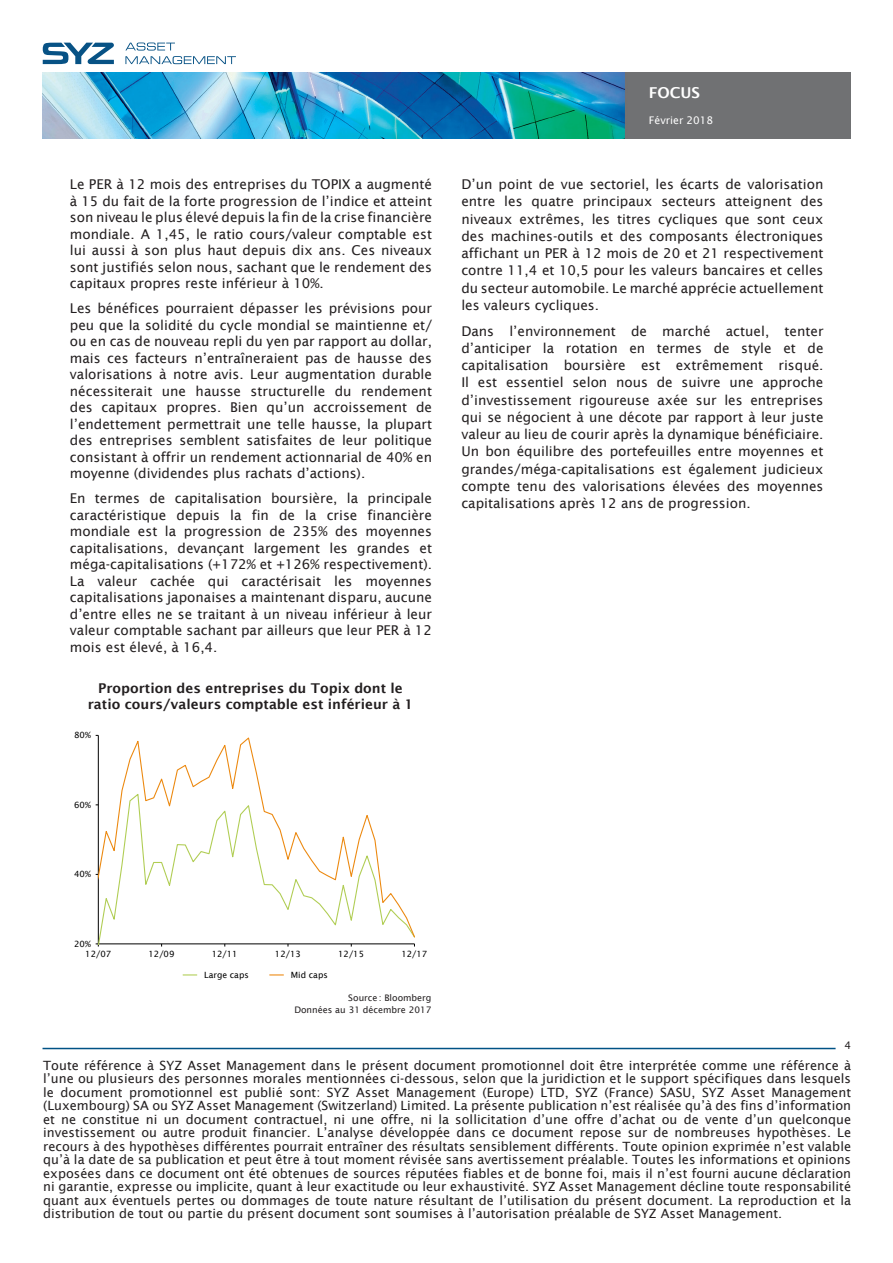
<style>
.page{position:relative;width:893px;height:1263px;background:#fff}
.page>*{position:absolute;margin:0;border:0;box-sizing:border-box;transform-origin:0 0}
.t1{font:600 15px "Lucida Sans";color:#fff}
.Texte_courant{font:13.5px/16.5px "Lucida Sans";color:#231f20;text-align:justify}
.Texte_courant-2{font:600 13.5px/16.5px "Lucida Sans";color:#231f20;text-align:center}
.t2{font:12.75px/13.5px "Lucida Sans";color:#231f20;text-align:justify}
.t3{font:10.5px "Lucida Sans";color:#fff}
.Numèro_de_page{font:10.5px "Lucida Sans";color:#231f20}
.Source_data{font:9px "Lucida Sans";color:#231f20}
.t4{font:8.55px "Lucida Sans";color:#000}
</style>
<div class="page">
<svg style="left:125px;top:43px;width:111px;height:21px"></svg>
<svg style="left:43px;top:43px;width:71px;height:21px"></svg>
<img style="left:43px;top:72px;width:807px;height:66px">
<hr style="left:43px;top:1048px;width:793px;height:1px;background:#005285">
<hr style="left:98px;top:735px;width:1px;height:209px;background:#000">
<hr style="left:98px;top:944px;width:316px;height:1px;background:#000">
<svg style="left:98px;top:736px;width:317px;height:208px"></svg>
<svg style="left:183px;top:974px;width:14px;height:1px"></svg>
<svg style="left:270px;top:974px;width:13px;height:1px"></svg>
<p class="t1" style="left:649px;top:84px;width:53px">FOCUS</p>
<p class="Texte_courant" style="left:70px;top:176px;width:364px">Le PER à 12 mois des entreprises du TOPIX a augmenté à 15 du fait de la forte progression de l’indice et atteint son niveau le plus élevé depuis la fin de la crise financière mondiale. A 1,45, le ratio cours/valeur comptable est lui aussi à son plus haut depuis dix ans. Ces niveaux sont justifiés selon nous, sachant que le rendement des capitaux propres reste inférieur à 10%.</p>
<p class="Texte_courant" style="left:70px;top:300px;width:364px">Les bénéfices pourraient dépasser les prévisions pour peu que la solidité du cycle mondial se maintienne et/ ou en cas de nouveau repli du yen par rapport au dollar, mais ces facteurs n’entraîneraient pas de hausse des valorisations à notre avis. Leur augmentation durable nécessiterait une hausse structurelle du rendement des capitaux propres. Bien qu’un accroissement de l’endettement permettrait une telle hausse, la plupart des entreprises semblent satisfaites de leur politique consistant à offrir un rendement actionnarial de 40% en moyenne (dividendes plus rachats d’actions).</p>
<p class="Texte_courant" style="left:70px;top:490px;width:364px">En termes de capitalisation boursière, la principale caractéristique depuis la fin de la crise financière mondiale est la progression de 235% des moyennes capitalisations, devançant largement les grandes et méga-capitalisations (+172% et +126% respectivement).<br>La valeur cachée qui caractérisait les moyennes capitalisations japonaises a maintenant disparu, aucune d’entre elles ne se traitant à un niveau inférieur à leur valeur comptable sachant par ailleurs que leur PER à 12 mois est élevé, à 16,4.</p>
<p class="Texte_courant-2" style="left:88px;top:680px;width:327px">Proportion des entreprises du Topix dont le ratio cours/valeurs comptable est inférieur à 1</p>
<p class="t4" style="left:74px;top:730px;width:18px">80%</p>
<p class="t4" style="left:74px;top:800px;width:18px">60%</p>
<p class="t4" style="left:74px;top:869px;width:18px">40%</p>
<p class="t4" style="left:74px;top:939px;width:18px">20%</p>
<p class="t4" style="left:85px;top:949px;width:27px">12/07</p>
<p class="t4" style="left:149px;top:949px;width:27px">12/09</p>
<p class="t4" style="left:212px;top:949px;width:27px">12/11</p>
<p class="t4" style="left:275px;top:949px;width:27px">12/13</p>
<p class="t4" style="left:338px;top:949px;width:27px">12/15</p>
<p class="t4" style="left:401px;top:949px;width:27px">12/17</p>
<p class="t4" style="left:204px;top:970px;width:46px">Large caps</p>
<p class="t4" style="left:291px;top:970px;width:38px">Mid caps</p>
<p class="Source_data" style="left:348px;top:992px;width:85px">Source: Bloomberg</p>
<p class="Source_data" style="left:294px;top:1005px;width:139px">Données au 31 décembre 2017</p>
<p class="t3" style="left:649px;top:114px;width:66px">Février 2018</p>
<p class="Texte_courant" style="left:461px;top:176px;width:364px;line-height:17.2px">D’un point de vue sectoriel, les écarts de valorisation entre les quatre principaux secteurs atteignent des niveaux extrêmes, les titres cycliques que sont ceux des machines-outils et des composants électroniques affichant un PER à 12 mois de 20 et 21 respectivement contre 11,4 et 10,5 pour les valeurs bancaires et celles du secteur automobile. Le marché apprécie actuellement les valeurs cycliques.</p>
<p class="Texte_courant" style="left:461px;top:322px;width:364px;line-height:17.2px">Dans l’environnement de marché actuel, tenter d’anticiper la rotation en termes de style et de capitalisation boursière est extrêmement risqué.<br>Il est essentiel selon nous de suivre une approche d’investissement rigoureuse axée sur les entreprises qui se négocient à une décote par rapport à leur juste valeur au lieu de courir après la dynamique bénéficiaire.<br>Un bon équilibre des portefeuilles entre moyennes et grandes/méga-capitalisations est également judicieux compte tenu des valorisations élevées des moyennes capitalisations après 12 ans de progression.</p>
<p class="Numèro_de_page" style="left:844px;top:1039px;width:8px">4</p>
<p class="t2" style="left:43px;top:1058px;width:809px">Toute référence à SYZ Asset Management dans le présent document promotionnel doit être interprétée comme une référence à l’une ou plusieurs des personnes morales mentionnées ci-dessous, selon que la juridiction et le support spécifiques dans lesquels le document promotionnel est publié sont: SYZ Asset Management (Europe) LTD, SYZ (France) SASU, SYZ Asset Management (Luxembourg) SA ou SYZ Asset Management (Switzerland) Limited. La présente publication n’est réalisée qu’à des fins d’information et ne constitue ni un document contractuel, ni une offre, ni la sollicitation d’une offre d’achat ou de vente d’un quelconque investissement ou autre produit financier. L’analyse développée dans ce document repose sur de nombreuses hypothèses. Le recours à des hypothèses différentes pourrait entraîner des résultats sensiblement différents. Toute opinion exprimée n’est valable qu’à la date de sa publication et peut être à tout moment révisée sans avertissement préalable. Toutes les informations et opinions exposées dans ce document ont été obtenues de sources réputées fiables et de bonne foi, mais il n’est fourni aucune déclaration ni garantie, expresse ou implicite, quant à leur exactitude ou leur exhaustivité. SYZ Asset Management décline toute responsabilité quant aux éventuels pertes ou dommages de toute nature résultant de l’utilisation du présent document. La reproduction et la distribution de tout ou partie du présent document sont soumises à l’autorisation préalable de SYZ Asset Management.</p>
</div>
